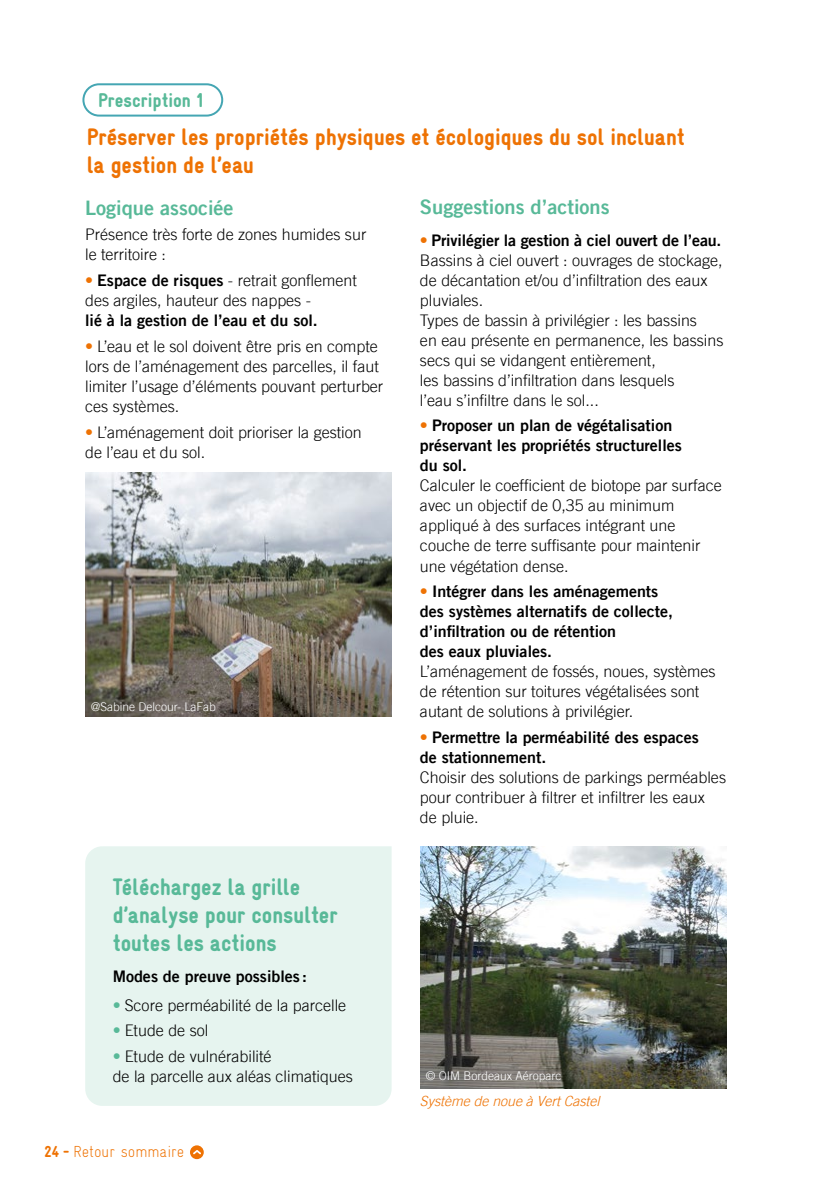
<style>
.page{position:relative;width:840px;height:1191px;background:#fff}
.page>*{position:absolute;margin:0;border:0;box-sizing:border-box;transform-origin:0 0}
.t1{font:900 24px/28px "Gravur Condensed Pro";color:#ee7203}
.t2{font:900 24px/28px "Gravur Condensed Pro";color:#58b998}
.t3{font:20px "Trade Gothic Bold Two";color:#58b998}
.t4{font:900 20px "Gravur Condensed Pro";color:#58b998}
.t5{font:300 16px/20px "Trade Gothic";color:#000}
.t6{font:16px/20px "Trade Gothic Bold Two";color:#000}
.t7{font:300 16px "Gravur Condensed Pro";color:#ee7203}
.t8{font:italic 300 14px "Trade Gothic";color:#ee7203}
.t9{font:300 12px "Trade Gothic";color:#fff}
.s1{color:#ee7203}
.s2{font-family:"Trade Gothic Bold Two";font-weight:400}
.s3{color:#58b998}
.s4{font-weight:900}
.s5{font-family:"Trade Gothic";font-weight:300;color:#ee7203}
</style>
<div class="page">
<div style="left:190px;top:1145px;width:14px;height:14px;background:#ee7203;border-radius:50%"></div>
<svg style="left:193px;top:1150px;width:8px;height:4px"></svg>
<div style="left:85px;top:846px;width:306px;height:260px;background:#e6f4ef"></div>
<div style="left:82px;top:83px;width:141px;height:34px;border:2px solid #45a6b3;border-radius:16px"></div>
<img style="left:85px;top:472px;width:306px;height:244px">
<img style="left:420px;top:846px;width:306px;height:242px">
<p class="t4" style="left:98px;top:89px;width:107px">Prescription 1</p>
<h1 class="t1" style="left:87px;top:123px;width:599px">Préserver les propriétés physiques et écologiques du sol incluant la gestion de l’eau</h1>
<p class="t3" style="left:85px;top:195px;width:150px">Logique associée</p>
<p class="t5" style="left:85px;top:224px;width:282px">Présence très forte de zones humides sur le territoire :</p>
<p class="t5" style="left:85px;top:270px;width:273px"><span class="s1">•</span> <span class="s2">Espace de risques</span> - retrait gonflement des argiles, hauteur des nappes -</p>
<p class="t6" style="left:85px;top:310px;width:234px">lié à la gestion de l’eau et du sol.</p>
<p class="t5" style="left:85px;top:336px;width:299px"><span class="s1">•</span> L’eau et le sol doivent être pris en compte lors de l’aménagement des parcelles, il faut limiter l’usage d’éléments pouvant perturber ces systèmes.</p>
<p class="t5" style="left:85px;top:421px;width:278px"><span class="s1">•</span> L’aménagement doit prioriser la gestion de l’eau et du sol.</p>
<p class="t9" style="left:91px;top:699px;width:126px">@Sabine Delcour- LaFab</p>
<h1 class="t2" style="left:113px;top:872px;width:226px">Téléchargez la grille d’analyse pour consulter toutes les actions</h1>
<p class="t6" style="left:113px;top:966px;width:195px">Modes de preuve possibles :</p>
<p class="t5" style="left:113px;top:994px;width:235px"><span class="s3">•</span> Score perméabilité de la parcelle</p>
<p class="t5" style="left:113px;top:1020px;width:97px"><span class="s3">•</span> Etude de sol</p>
<p class="t5" style="left:113px;top:1046px;width:242px"><span class="s3">•</span> Etude de vulnérabilité<br>de la parcelle aux aléas climatiques</p>
<p class="t7" style="left:44px;top:1142px;width:141px"><span class="s4">24 -</span> Retour sommaire</p>
<p class="t3" style="left:420px;top:195px;width:191px">Suggestions d’actions</p>
<p class="t6" style="left:420px;top:230px;width:303px"><span class="s5">•</span> Privilégier la gestion à ciel ouvert de l’eau.</p>
<p class="t5" style="left:420px;top:250px;width:305px">Bassins à ciel ouvert : ouvrages de stockage, de décantation et/ou d’infiltration des eaux pluviales.<br>Types de bassin à privilégier : les bassins<br>en eau présente en permanence, les bassins secs qui se vidangent entièrement,<br>les bassins d’infiltration dans lesquels<br>l’eau s’infiltre dans le sol...</p>
<p class="t6" style="left:420px;top:415px;width:263px"><span class="s5">•</span> Proposer un plan de végétalisation préservant les propriétés structurelles du sol.</p>
<p class="t5" style="left:420px;top:475px;width:303px">Calculer le coefficient de biotope par surface avec un objectif de 0,35 au minimum appliqué à des surfaces intégrant une couche de terre suffisante pour maintenir une végétation dense.</p>
<p class="t6" style="left:420px;top:581px;width:254px"><span class="s5">•</span> Intégrer dans les aménagements des systèmes alternatifs de collecte, d’infiltration ou de rétention<br>des eaux pluviales.</p>
<p class="t5" style="left:420px;top:661px;width:297px">L’aménagement de fossés, noues, systèmes de rétention sur toitures végétalisées sont autant de solutions à privilégier.</p>
<p class="t6" style="left:420px;top:727px;width:280px"><span class="s5">•</span> Permettre la perméabilité des espaces de stationnement.</p>
<p class="t5" style="left:420px;top:767px;width:307px">Choisir des solutions de parkings perméables pour contribuer à filtrer et infiltrer les eaux<br>de pluie.</p>
<p class="t9" style="left:425px;top:1068px;width:137px">© OIM Bordeaux Aéroparc</p>
<p class="t8" style="left:420px;top:1092px;width:185px">Système de noue à VertCastel</p>
</div>
